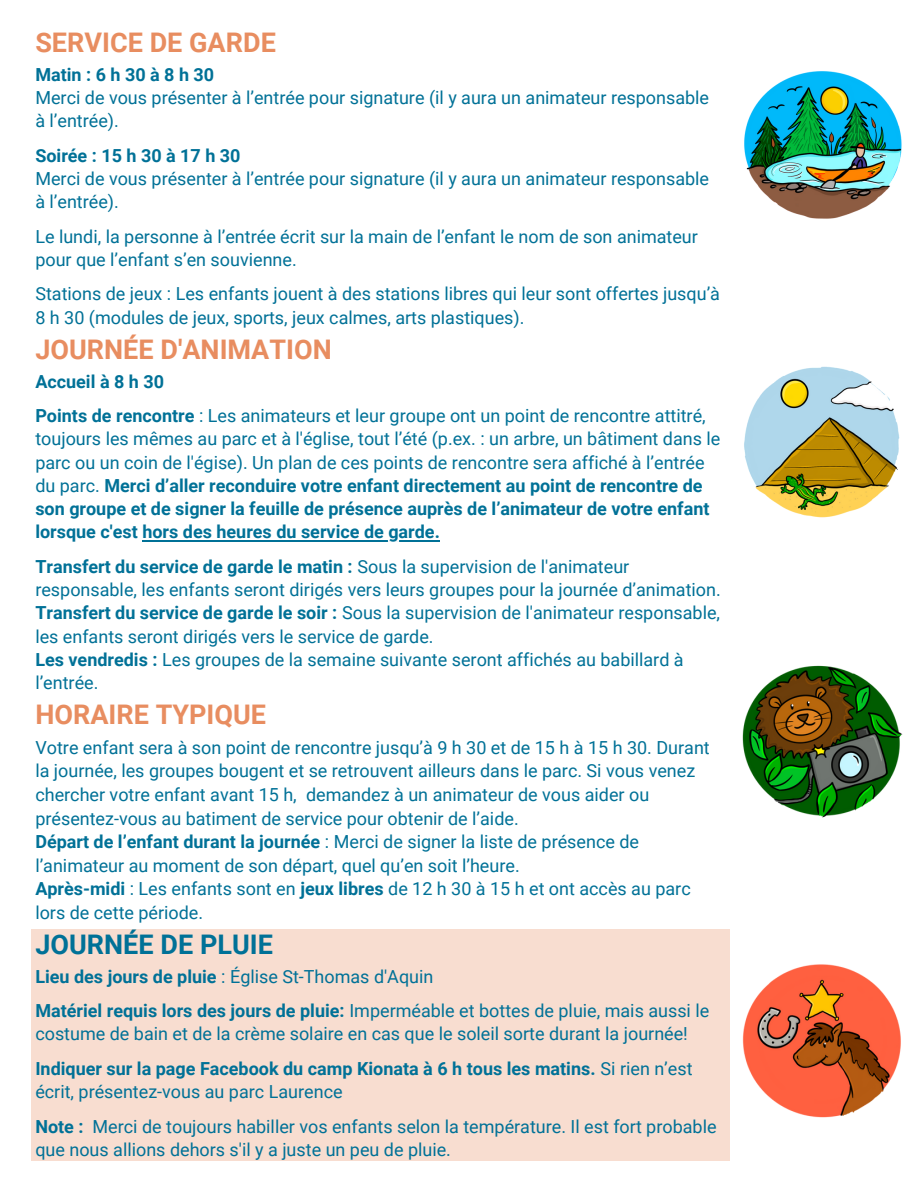
<style>
.page{position:relative;width:918px;height:1188px;background:#fff}
.page>*{position:absolute;margin:0;border:0;box-sizing:border-box;transform-origin:0 0}
.t1{font:700 27px "Roboto";color:#e88d60}
.t2{font:700 27px "Roboto";color:#007197}
.t3{font:18px/23.2px "Roboto";color:#007197}
.t4{font:700 18px/23.2px "Roboto";color:#007197}
.s1{font-weight:700}
.s2{font-weight:400}
</style>
<div class="page">
<div style="left:31px;top:929px;width:699px;height:232px;background:#f8ddd0"></div>
<img style="left:744px;top:71px;width:158px;height:148px">
<img style="left:744px;top:366px;width:156px;height:152px">
<img style="left:742px;top:665px;width:161px;height:153px">
<img style="left:742px;top:964px;width:159px;height:154px">
<hr style="left:142px;top:540px;width:298px;height:1px;background:#007197">
<h1 class="t1" style="left:35px;top:27px;width:242px">SERVICE DE GARDE</h1>
<p class="t4" style="left:35px;top:63px;width:180px">Matin : 6 h 30 à 8 h 30</p>
<p class="t3" style="left:35px;top:86px;width:675px">Merci de vous présenter à l’entrée pour signature (il y aura un animateur responsable à l’entrée).</p>
<p class="t4" style="left:35px;top:144px;width:207px">Soirée : 15 h 30 à 17 h 30</p>
<p class="t3" style="left:35px;top:167px;width:675px">Merci de vous présenter à l’entrée pour signature (il y aura un animateur responsable à l’entrée).</p>
<p class="t3" style="left:35px;top:225px;width:664px">Le lundi, la personne à l’entrée écrit sur la main de l’enfant le nom de son animateur pour que l’enfant s’en souvienne.</p>
<p class="t3" style="left:35px;top:283px;width:686px">Stations de jeux : Les enfants jouent à des stations libres qui leur sont offertes jusqu’à<br>8 h 30 (modules de jeux, sports, jeux calmes, arts plastiques).</p>
<h1 class="t1" style="left:35px;top:334px;width:298px">JOURNÉE D'ANIMATION</h1>
<p class="t3" style="left:35px;top:364px;width:672px;line-height:34.5px"><span class="s1">Accueil à 8 h 30<br>Points de rencontre</span> : Les animateurs et leur groupe ont un point de rencontre attitré,</p>
<p class="t4" style="left:35px;top:427px;width:686px"><span class="s2">toujours les mêmes au parc et à l'église, tout l’été (p.ex. : un arbre, un bâtiment dans le parc ou un coin de l'égise). Un plan de ces points de rencontre sera affiché à l’entrée du parc.</span> Merci d’aller reconduire votre enfant directement au point de rencontre de son groupe et de signer la feuille de présence auprès de l’animateur de votre enfant lorsque c'est hors des heures du service de garde.</p>
<p class="t3" style="left:35px;top:555px;width:687px"><span class="s1">Transfert du service de garde le matin :</span> Sous la supervision de l'animateur responsable, les enfants seront dirigés vers leurs groupes pour la journée d’animation.<br><span class="s1">Transfert du service de garde le soir :</span> Sous la supervision de l'animateur responsable, les enfants seront dirigés vers le service de garde.<br><span class="s1">Les vendredis :</span> Les groupes de la semaine suivante seront affichés au babillard à l’entrée.</p>
<h1 class="t1" style="left:35px;top:699px;width:232px">HORAIRE TYPIQUE</h1>
<p class="t3" style="left:35px;top:736px;width:676px;line-height:23.7px">Votre enfant sera à son point de rencontre jusqu’à 9 h 30 et de 15 h à 15 h 30. Durant la journée, les groupes bougent et se retrouvent ailleurs dans le parc. Si vous venez chercher votre enfant avant 15 h, demandez à un animateur de vous aider ou présentez-vous au batiment de service pour obtenir de l’aide.<br><span class="s1">Départ de l’enfant durant la journée</span> : Merci de signer la liste de présence de l’animateur au moment de son départ, quel qu’en soit l’heure.<br><span class="s1">Après-midi</span> : Les enfants sont en <span class="s1">jeux libres</span> de 12 h 30 à 15 h et ont accès au parc lors de cette période.</p>
<h1 class="t2" style="left:35px;top:929px;width:239px">JOURNÉE DE PLUIE</h1>
<p class="t3" style="left:35px;top:959px;width:675px;line-height:34.5px"><span class="s1">Lieu des jours de pluie</span> : Église St-Thomas d'Aquin<br><span class="s1">Matériel requis lors des jours de pluie:</span> Imperméable et bottes de pluie, mais aussi le</p>
<p class="t3" style="left:35px;top:1017px;width:659px;line-height:34.5px">costume de bain et de la crème solaire en cas que le soleil sorte durant la journée!<br><span class="s1">Indiquer sur la page Facebook du camp Kionata à 6 h tous les matins.</span> Si rien n’est</p>
<p class="t3" style="left:35px;top:1075px;width:683px;line-height:34.5px">écrit, présentez-vous au parc Laurence<br><span class="s1">Note :</span> Merci de toujours habiller vos enfants selon la température. Il est fort probable</p>
<p class="t3" style="left:35px;top:1138px;width:417px">que nous allions dehors s'il y a juste un peu de pluie.</p>
</div>
